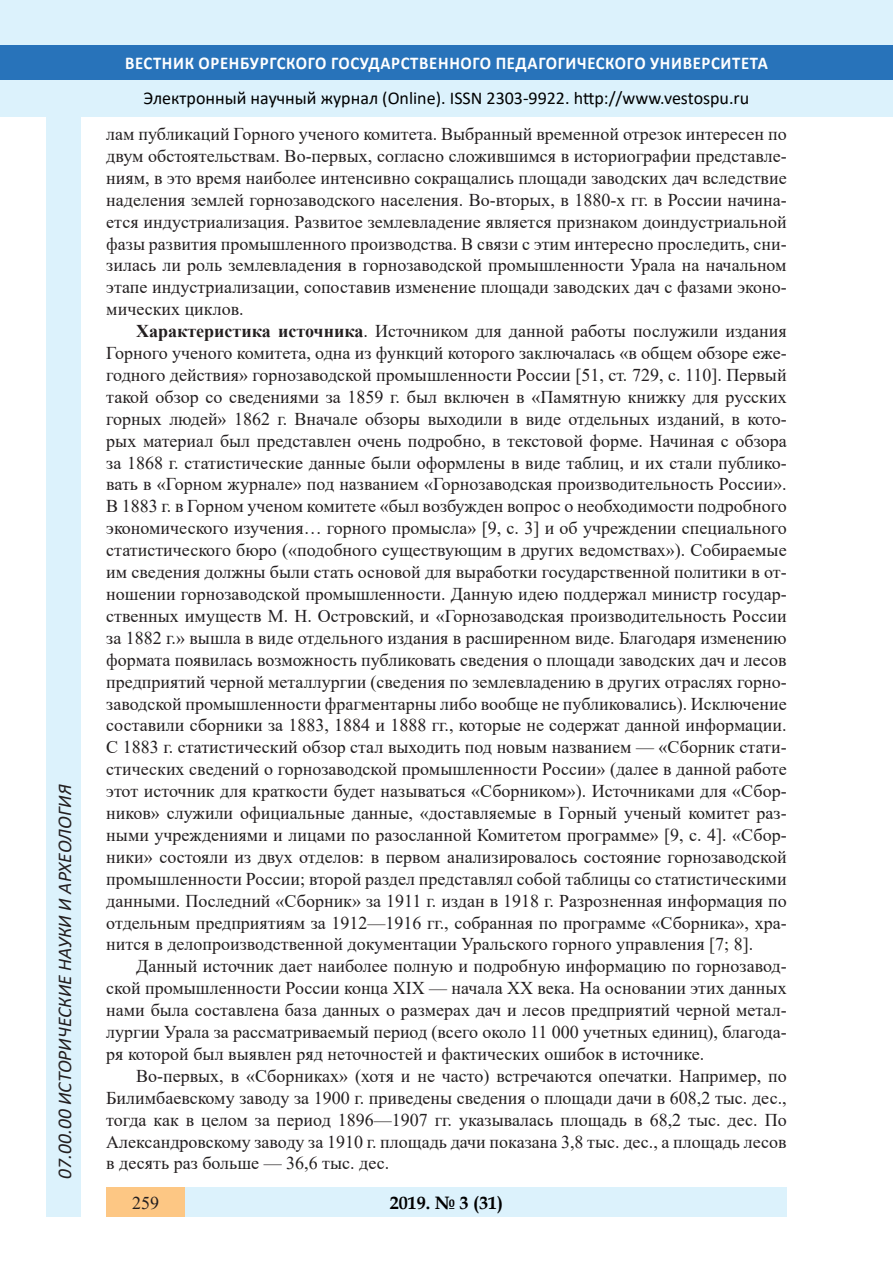
<style>
.page{position:relative;width:893px;height:1263px;background:#fff}
.page>*{position:absolute;margin:0;border:0;box-sizing:border-box;transform-origin:0 0}
.t1{font:italic 19.5px "Calibri";color:#231f20}
.Стиль2{font:18px/21.9px "Times New Roman";color:#231f20;text-align:justify}
.t2{font:18px "Calibri";color:#000}
.t3{font:700 18px "Calibri";letter-spacing:.04em;color:#fff;scale:.93 1}
.t4{font:700 18px "Book Antiqua";color:#000}
.s1{font-weight:700}
</style>
<div class="page">
<div style="left:0;top:0;width:893px;height:116px;background:#dcf2fc"></div>
<div style="left:0;top:45px;width:893px;height:34px;background:#2873ba"></div>
<div style="left:47px;top:116px;width:34px;height:1101px;background:#dcf2fc"></div>
<div style="left:106px;top:1188px;width:681px;height:29px;background:#dcf2fc"></div>
<div style="left:106px;top:1188px;width:79px;height:29px;background:#fdc784"></div>
<p class="t1" style="left:51px;top:1179px;width:395px;rotate:-90deg">07.00.00 ИСТОРИЧЕСКИЕ НАУКИ И АРХЕОЛОГИЯ</p>
<p class="t1" style="left:51px;top:1105px;width:206px;rotate:-90deg">БИОЛОГИЧЕСКИЕ НАУКИ</p>
<p class="t1" style="left:51px;top:1169px;width:11px;rotate:-90deg">3</p>
<p class="t3" style="left:125px;top:50px;width:693px">ВЕСТНИК ОРЕНБУРГСКОГО ГОСУДАРСТВЕННОГО ПЕДАГОГИЧЕСКОГО УНИВЕРСИТЕТА</p>
<p class="t2" style="left:144px;top:85px;width:607px">Электронный научный журнал (Online). ISSN 2303-9922. http://www.vestospu.ru</p>
<p class="t2" style="left:583px;top:85px;width:13px">t</p>
<p class="t2" style="left:583px;top:85px;width:13px">t</p>
<p class="Стиль2" style="left:106px;top:122px;width:682px">лам публикаций Горного ученого комитета. Выбранный временной отрезок интересен по двум обстоятельствам. Во-первых, согласно сложившимся в историографии представле&shy;ниям, в это время наиболее интенсивно сокращались площади заводских дач вследствие наделения землей горнозаводского населения. Во-вторых, в 1880-х гг. в России начина&shy;ется индустриализация. Развитое землевладение является признаком доиндустриальной фазы развития промышленного производства. В связи с этим интересно проследить, сни&shy;зилась ли роль землевладения в горнозаводской промышленности Урала на начальном этапе индустриализации, сопоставив изменение площади заводских дач с фазами эконо&shy;мических циклов.</p>
<p class="Стиль2" style="left:106px;top:320px;width:682px;text-indent:30px"><span class="s1">Характеристика источника</span>. Источником для данной работы послужили издания Горного ученого комитета, одна из функций которого заключалась «в общем обзоре еже&shy;годного действия» горнозаводской промышленности России [51, ст. 729, с. 110]. Первый такой обзор со сведениями за 1859 г. был включен в «Памятную книжку для русских горных людей» 1862 г. Вначале обзоры выходили в виде отдельных изданий, в кото&shy;рых материал был представлен очень подробно, в текстовой форме. Начиная с обзора за 1868 г. статистические данные были оформлены в виде таблиц, и их стали публико&shy;вать в «Горном журнале» под названием «Горнозаводская производительность России».<br>В 1883 г. в Горном ученом комитете «был возбужден вопрос о необходимости подробного экономического изучения… горного промысла» [9, с. 3] и об учреждении специального статистического бюро («подобного существующим в других ведомствах»). Собираемые им сведения должны были стать основой для выработки государственной политики в от&shy;ношении горнозаводской промышленности. Данную идею поддержал министр государ&shy;ственных имуществ М. Н. Островский, и «Горнозаводская производительность России за 1882 г.» вышла в виде отдельного издания в расширенном виде. Благодаря изменению формата появилась возможность публиковать сведения о площади заводских дач и лесов предприятий черной металлургии (сведения по землевладению в других отраслях горно&shy;заводской промышленности фрагментарны либо вообще не публиковались). Исключение составили сборники за 1883, 1884 и 1888 гг., которые не содержат данной информации.<br>С 1883 г. статистический обзор стал выходить под новым названием — «Сборник стати&shy;стических сведений о горнозаводской промышленности России» (далее в данной работе этот источник для краткости будет называться «Сборником»). Источниками для «Сбор&shy;ников» служили официальные данные, «доставляемые в Горный ученый комитет раз&shy;ными учреждениями и лицами по разосланной Комитетом программе» [9, с. 4]. «Сбор&shy;ники» состояли из двух отделов: в первом анализировалось состояние горнозаводской промышленности России; второй раздел представлял собой таблицы со статистическими данными. Последний «Сборник» за 1911 г. издан в 1918 г. Разрозненная информация по отдельным предприятиям за 1912—1916 гг., собранная по программе «Сборника», хра&shy;нится в делопроизводственной документации Уральского горного управления [7; 8].</p>
<p class="Стиль2" style="left:106px;top:955px;width:682px;text-indent:30px">Данный источник дает наиболее полную и подробную информацию по горнозавод&shy;ской промышленности России конца XIX — начала ХХ века. На основании этих данных нами была составлена база данных о размерах дач и лесов предприятий черной метал&shy;лургии Урала за рассматриваемый период (всего около 11 000 учетных единиц), благода&shy;ря которой был выявлен ряд неточностей и фактических ошибок в источнике.</p>
<p class="Стиль2" style="left:106px;top:1064px;width:682px;text-indent:30px">Во-первых, в «Сборниках» (хотя и не часто) встречаются опечатки. Например, по Билимбаевскому заводу за 1900 г. приведены сведения о площади дачи в 608,2 тыс. дес., тогда как в целом за период 1896—1907 гг. указывалась площадь в 68,2 тыс. дес. По Александровскому заводу за 1910 г. площадь дачи показана 3,8 тыс. дес., а площадь лесов в десять раз больше — 36,6 тыс. дес.</p>
<p class="t4" style="left:390px;top:1190px;width:115px">2019. № 3 (31)</p>
<p class="Стиль2" style="left:132px;top:1191px;width:28px">259</p>
<p class="t4" style="left:460px;top:1190px;width:39px">2 6</p>
<p class="t4" style="left:417px;top:1190px;width:10px">8</p>
<p class="t4" style="left:460px;top:1190px;width:39px">1 25</p>
</div>
